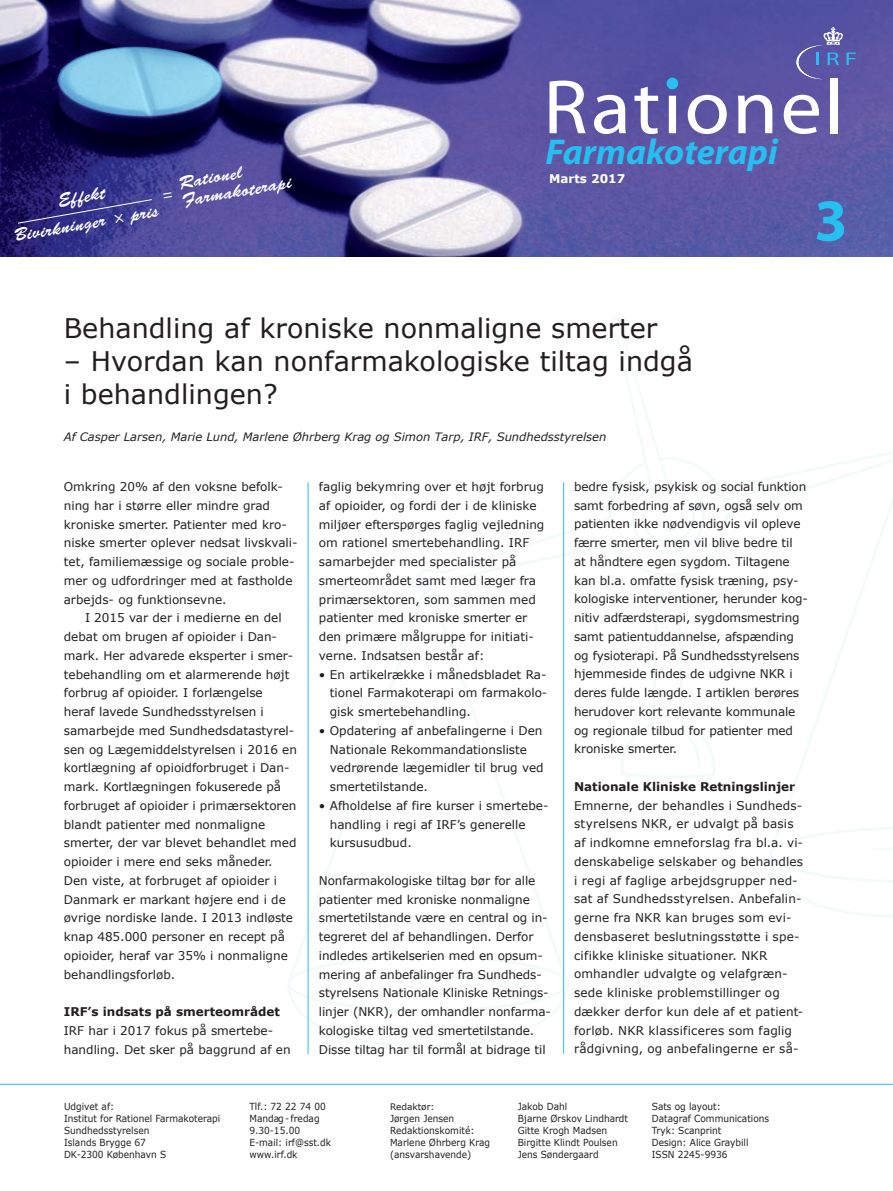
<style>
.page{position:relative;width:893px;height:1191px;background:#fff}
.page>*{position:absolute;margin:0;border:0;box-sizing:border-box;transform-origin:0 0}
.t1{font:77.55px "Myriad";letter-spacing:.03em;color:#fff;scale:1.06 1}
.t2{font:700 60px "Myriad";color:#26bff0}
.t3{font:italic 700 36px "Myriad";color:#26bff0}
.t4{font:27px/33px "Verdana";color:#231f20}
.t5{font:18px/27px "Brush Script Std";color:#fff;text-align:center}
.t6{font:12px/18.8px "Verdana";color:#231f20}
.t7{font:700 12px "Verdana";color:#231f20}
.t8{font:700 12px "Verdana";color:#fff}
.t9{font:italic 11.55px "Verdana";color:#231f20}
.t10{font:9.75px/12px "Verdana";color:#231f20;scale:.93 1}
.t11{font:9px "Verdana";color:#231f20}
</style>
<div class="page">
<img style="left:0;top:0;width:893px;height:256px">
<svg style="left:288px;top:317px;width:605px;height:730px"></svg>
<svg style="left:856px;top:847px;width:37px;height:19px"></svg>
<svg style="left:723px;top:488px;width:52px;height:14px"></svg>
<svg style="left:661px;top:503px;width:23px;height:29px"></svg>
<svg style="left:56px;top:45px;width:166px;height:70px;background:#699bc1"></svg>
<hr style="left:308px;top:482px;width:1px;height:572px;background:#26bff0">
<hr style="left:563px;top:482px;width:1px;height:571px;background:#26bff0">
<div style="left:666px;top:78px;width:12px;height:11px;background:#26bff0;border-radius:50%"></div>
<svg style="left:796px;top:27px;width:60px;height:52px;background:#6264ac"></svg>
<hr style="left:0;top:1084px;width:893px;height:1px;background:#26bff0">
<svg style="left:17px;top:199px;width:136px;height:25px;background:#3a3688"></svg>
<svg style="left:163px;top:192px;width:9px;height:6px"></svg>
<h3 class="t5" style="left:7px;top:196px;width:148px;rotate:-10deg">Effekt<br>Bivirkninger × pris</h3>
<h1 class="t1" style="left:543px;top:69px;width:285px">Rationel</h1>
<h3 class="t3" style="left:545px;top:133px;width:234px">Farmakoterapi</h3>
<h3 class="t5" style="left:178px;top:174px;width:112px;line-height:18px;text-align:left;rotate:-10deg">Rationel<br>Farmakoterapi</h3>
<p class="t8" style="left:549px;top:170px;width:78px">Marts 2017</p>
<h2 class="t2" style="left:814px;top:190px;width:35px">3</h2>
<h3 class="t4" style="left:64px;top:312px;width:595px">Behandling af kroniske nonmaligne smerter</h3>
<h3 class="t4" style="left:64px;top:345px;width:631px">– Hvordan kan nonfarmakologiske tiltag indgå i behandlingen?</h3>
<p class="t9" style="left:64px;top:428px;width:544px">Af Casper Larsen, Marie Lund, Marlene Øhrberg Krag og Simon Tarp, IRF, Sundhedsstyrelsen</p>
<p class="t6" style="left:64px;top:477px;width:235px">Omkring 20% af den voksne befolk&shy;ning har i større eller mindre grad kroniske smerter. Patienter med kro&shy;niske smerter oplever nedsat livskvali&shy;tet, familiemæssige og sociale proble&shy;mer og udfordringer med at fastholde arbejds- og funktionsevne.</p>
<p class="t6" style="left:64px;top:608px;width:235px;text-indent:21px">I 2015 var der i medierne en del debat om brugen af opioider i Dan&shy;mark. Her advarede eksperter i smer&shy;tebehandling om et alarmerende højt forbrug af opioider. I forlængelse<br>heraf lavede Sundhedsstyrelsen i samarbejde med Sundhedsdatastyrel&shy;sen og Lægemiddelstyrelsen i 2016 en kortlægning af opioidforbruget i Dan&shy;mark. Kortlægningen fokuserede på forbruget af opioider i primærsektoren blandt patienter med nonmaligne smerter, der var blevet behandlet med opioider i mere end seks måneder.<br>Den viste, at forbruget af opioider i Danmark er markant højere end i de øvrige nordiske lande. I 2013 indløste knap 485.000 personer en recept på opioider, heraf var 35% i nonmaligne behandlingsforløb.</p>
<p class="t7" style="left:64px;top:1003px;width:218px">IRF’s indsats på smerteområdet</p>
<p class="t6" style="left:64px;top:1021px;width:228px">IRF har i 2017 fokus på smertebe&shy;handling. Det sker på baggrund af en</p>
<p class="t6" style="left:319px;top:477px;width:227px">faglig bekymring over et højt forbrug af opioider, og fordi der i de kliniske miljøer efterspørges faglig vejledning om rationel smertebehandling. IRF samarbejder med specialister på smerteområdet samt med læger fra primærsektoren, som sammen med patienter med kroniske smerter er den primære målgruppe for initiati&shy;verne. Indsatsen består af:</p>
<p class="t6" style="left:330px;top:664px;width:219px;text-align:justify;text-indent:-11px">• En artikelrække i månedsbladet Ra&shy;tionel Farmakoterapi om farmakolo&shy;gisk smertebehandling.</p>
<p class="t6" style="left:330px;top:721px;width:215px;text-indent:-11px">• Opdatering af anbefalingerne i Den<br>Nationale Rekommandationsliste vedrørende lægemidler til brug ved smertetilstande.</p>
<p class="t6" style="left:330px;top:796px;width:220px;text-indent:-11px">• Afholdelse af fire kurser i smertebe&shy;handling i regi af IRF’s generelle kursusudbud.</p>
<p class="t6" style="left:319px;top:871px;width:234px">Nonfarmakologiske tiltag bør for alle patienter med kroniske nonmaligne smertetilstande være en central og in&shy;tegreret del af behandlingen. Derfor indledes artikelserien med en opsum&shy;mering af anbefalinger fra Sundheds&shy;styrelsens Nationale Kliniske Retnings&shy;linjer (NKR), der omhandler nonfarma&shy;kologiske tiltag ved smertetilstande.<br>Disse tiltag har til formål at bidrage til</p>
<p class="t6" style="left:574px;top:477px;width:235px">bedre fysisk, psykisk og social funktion samt forbedring af søvn, også selv om patienten ikke nødvendigvis vil opleve færre smerter, men vil blive bedre til<br>at håndtere egen sygdom. Tiltagene kan bl.a. omfatte fysisk træning, psy&shy;kologiske interventioner, herunder kog&shy;nitiv adfærdsterapi, sygdomsmestring samt patientuddannelse, afspænding og fysioterapi. På Sundhedsstyrelsens hjemmeside findes de udgivne NKR i deres fulde længde. I artiklen berøres herudover kort relevante kommunale og regionale tilbud for patienter med kroniske smerter.</p>
<p class="t7" style="left:574px;top:778px;width:223px">Nationale Kliniske Retningslinjer</p>
<p class="t6" style="left:574px;top:795px;width:231px">Emnerne, der behandles i Sundheds&shy;styrelsens NKR, er udvalgt på basis af indkomne emneforslag fra bl.a. vi&shy;denskabelige selskaber og behandles i regi af faglige arbejdsgrupper ned&shy;sat af Sundhedsstyrelsen. Anbefalin&shy;gerne fra NKR kan bruges som evi&shy;densbaseret beslutningsstøtte i spe&shy;cifikke kliniske situationer. NKR omhandler udvalgte og velafgræn&shy;sede kliniske problemstillinger og dækker derfor kun dele af et patient&shy;forløb. NKR klassificeres som faglig rådgivning, og anbefalingerne er så-</p>
<p class="t10" style="left:64px;top:1100px;width:170px">Udgivet af:<br>Institut for Rationel Farmakoterapi<br>Sundhedsstyrelsen<br>Islands Brygge 67<br>DK-2300 København S</p>
<p class="t10" style="left:249px;top:1100px;width:89px">Tlf.: 72 22 74 00<br>Mandag - fredag<br>9.30-15.00<br>E-mail: irf@sst.dk www.irf.dk</p>
<p class="t11" style="left:390px;top:1100px;width:46px">Redaktør:</p>
<p class="t10" style="left:390px;top:1112px;width:109px">Jørgen Jensen<br>Redaktionskomité:<br>Marlene Øhrberg Krag (ansvarshavende)</p>
<p class="t10" style="left:518px;top:1100px;width:120px">Jakob Dahl<br>Bjarne Ørskov Lindhardt<br>Gitte Krogh Madsen<br>Birgitte Klindt Poulsen<br>Jens Søndergaard</p>
<p class="t10" style="left:652px;top:1100px;width:128px">Sats og layout:<br>Datagraf Communications<br>Tryk: Scanprint<br>Design: Alice Graybill<br>ISSN 2245-9936</p>
</div>
